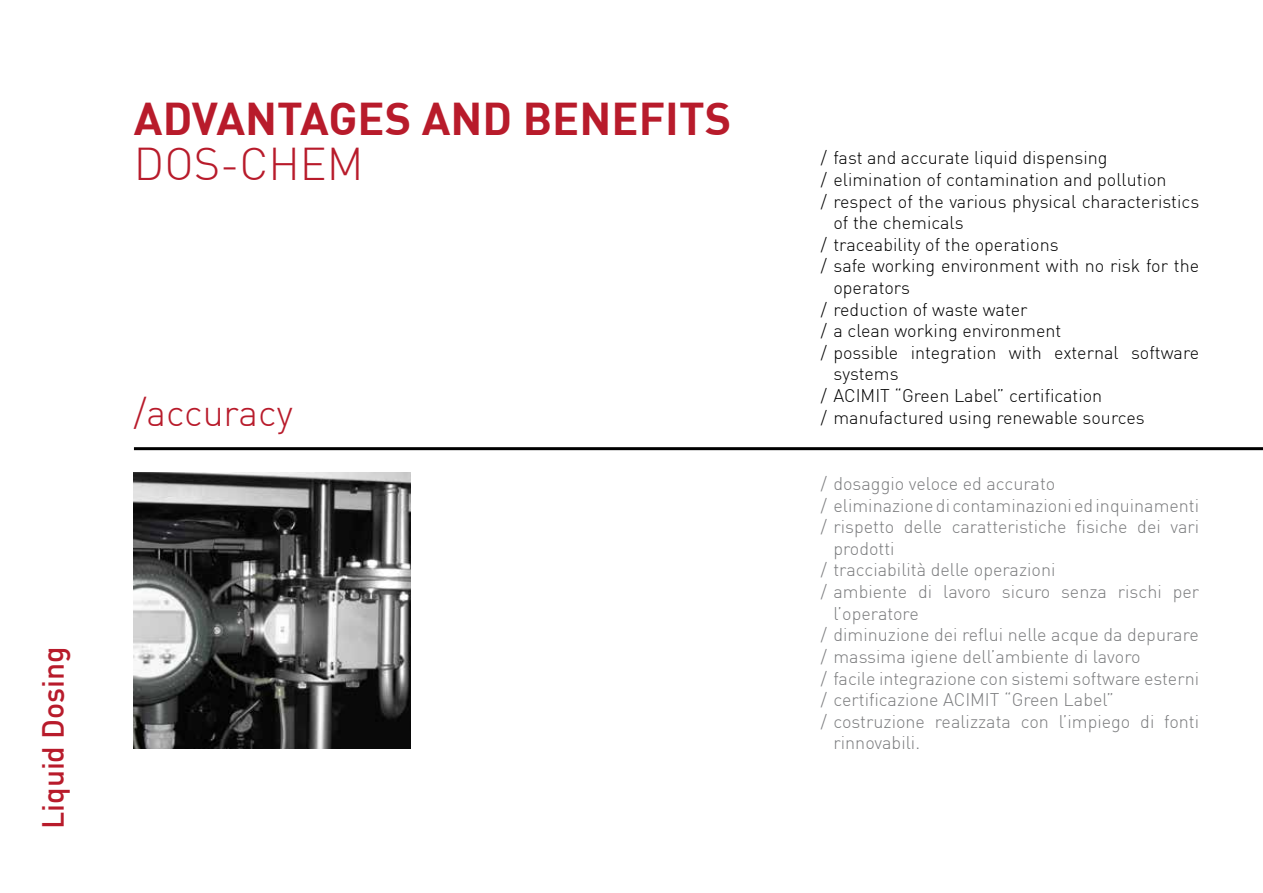
<style>
.page{position:relative;width:1263px;height:893px;background:#fff}
.page>*{position:absolute;margin:0;border:0;box-sizing:border-box;transform-origin:0 0}
.t1{font:700 45px "DIN";color:#b81b2b}
.t2{font:300 45px "DIN";color:#b81b2b}
.t3{font:300 37.5px "DIN";color:#b81b2b}
.t4{font:500 30px "DIN";color:#b81b2b}
.t5{font:300 18px/21.6px "DIN";color:#7b7c7e}
.t6{font:300 18px/21.6px "DIN";color:#000}
</style>
<div class="page">
<img style="left:134px;top:472px;width:276px;height:277px">
<hr style="left:134px;top:447px;width:1129px;height:3px;background:#000">
<h1 class="t1" style="left:134px;top:89px;width:599px">ADVANTAGES AND BENEFITS</h1>
<h1 class="t2" style="left:134px;top:136px;width:231px">DOS-CHEM</h1>
<h2 class="t3" style="left:134px;top:390px;width:160px">/accuracy</h2>
<h3 class="t4" style="left:34px;top:829px;width:184px;rotate:-90deg">Liquid Dosing</h3>
<p class="t6" style="left:821px;top:147px;width:380px">/ fast and accurate liquid dispensing<br>/ elimination of contamination and pollution<br>/ respect of the various physical characteristics</p>
<p class="t6" style="left:821px;top:233px;width:380px">/ traceability of the operations<br>/ safe working environment with no risk for the</p>
<p class="t6" style="left:821px;top:298px;width:380px">/ reduction of waste water<br>/ a clean working environment<br>/ possible integration with external software</p>
<p class="t6" style="left:821px;top:384px;width:325px">/ ACIMIT “Green Label” certification<br>/ manufactured using renewable sources</p>
<p class="t6" style="left:833px;top:212px;width:132px">of the chemicals</p>
<p class="t6" style="left:833px;top:276px;width:78px">operators</p>
<p class="t6" style="left:833px;top:363px;width:67px">systems</p>
<p class="t5" style="left:821px;top:473px;width:380px">/ dosaggio veloce ed accurato<br>/ eliminazione di contaminazioni ed inquinamenti / rispetto delle caratteristiche fisiche dei vari</p>
<p class="t5" style="left:821px;top:559px;width:380px">/ tracciabilità delle operazioni<br>/ ambiente di lavoro sicuro senza rischi per</p>
<p class="t5" style="left:821px;top:624px;width:380px">/ diminuzione dei reflui nelle acque da depurare / massima igiene dell’ambiente di lavoro<br>/ facile integrazione con sistemi software esterni / certificazione ACIMIT “Green Label”<br>/ costruzione realizzata con l’impiego di fonti</p>
<p class="t5" style="left:833px;top:537px;width:63px">prodotti</p>
<p class="t5" style="left:833px;top:602px;width:87px">l’operatore</p>
<p class="t5" style="left:833px;top:732px;width:88px">rinnovabili.</p>
</div>
